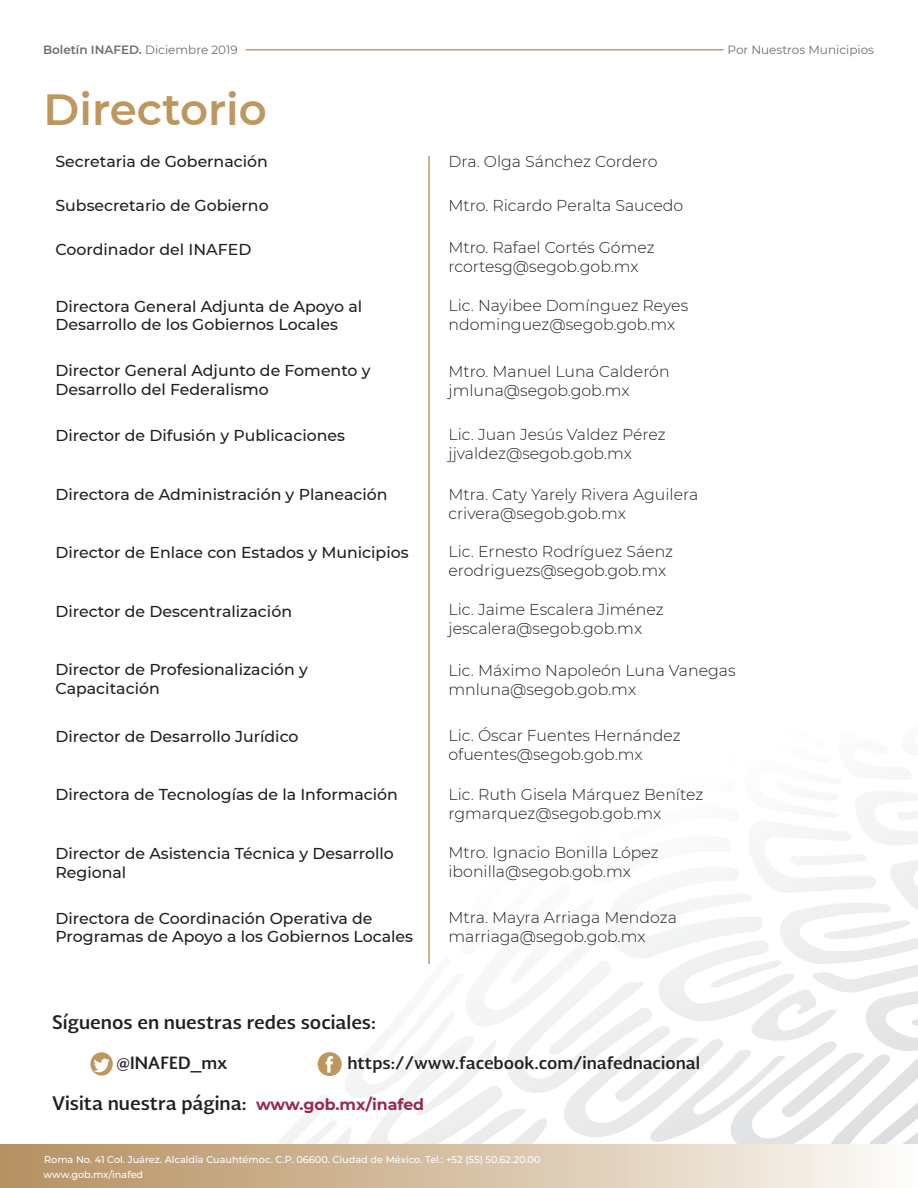
<style>
.page{position:relative;width:918px;height:1188px;background:#fff}
.page>*{position:absolute;margin:0;border:0;box-sizing:border-box;transform-origin:0 0}
.t1{font:600 43.5px "Montserrat";color:#bd975e}
.t2{font:700 18.3px "Soberana Sans";color:#231f20}
.t3{font:700 16.5px "Soberana Sans";color:#231f20}
.t4{font:300 15.75px/18.9px "Montserrat";color:#231f20}
.t5{font:500 15.75px/18.9px "Montserrat";color:#231f20}
.t6{font:600 12px "Montserrat";color:#6d6e71}
.t7{font:12px "Montserrat";color:#6d6e71}
.t8{font:500 9.75px/15.3px "Montserrat";color:#fff}
.s1{font-weight:400}
.s2{font-family:"Montserrat";font-size:15.75px;color:#992850}
</style>
<div class="page">
<svg style="left:758px;top:794px;width:160px;height:90px"></svg>
<div style="left:0;top:1145px;width:918px;height:43px;background:linear-gradient(to right,#b48e5d,#fbf9f4)"></div>
<hr style="left:246px;top:49px;width:478px;height:1px;background:#bd975e">
<hr style="left:428px;top:156px;width:2px;height:808px;background:#bd975e">
<svg style="left:90px;top:1052px;width:23px;height:24px"></svg>
<svg style="left:318px;top:1052px;width:24px;height:24px"></svg>
<p class="t6" style="left:43px;top:41px;width:196px">Boletín INAFED. <span class="s1">Diciembre 2019</span></p>
<p class="t7" style="left:728px;top:42px;width:148px">Por Nuestros Municipios</p>
<h1 class="t1" style="left:44px;top:79px;width:225px">Directorio</h1>
<p class="t5" style="left:56px;top:151px;width:214px">Secretaria de Gobernación</p>
<p class="t5" style="left:56px;top:195px;width:215px">Subsecretario de Gobierno</p>
<p class="t5" style="left:56px;top:239px;width:197px">Coordinador del INAFED</p>
<p class="t5" style="left:56px;top:296px;width:308px">Directora General Adjunta de Apoyo al<br>Desarrollo de los Gobiernos Locales</p>
<p class="t5" style="left:56px;top:361px;width:317px">Director General Adjunto de Fomento y<br>Desarrollo del Federalismo</p>
<p class="t5" style="left:56px;top:426px;width:291px">Director de Difusión y Publicaciones</p>
<p class="t5" style="left:56px;top:484px;width:334px">Directora de Administración y Planeación</p>
<p class="t5" style="left:56px;top:542px;width:355px">Director de Enlace con Estados y Municipios</p>
<p class="t5" style="left:56px;top:601px;width:238px">Director de Descentralización</p>
<p class="t5" style="left:56px;top:659px;width:254px">Director de Profesionalización y<br>Capacitación</p>
<p class="t5" style="left:56px;top:726px;width:245px">Director de Desarrollo Jurídico</p>
<p class="t5" style="left:56px;top:785px;width:344px">Directora de Tecnologías de la Información</p>
<p class="t5" style="left:56px;top:843px;width:340px">Director de Asistencia Técnica y Desarrollo<br>Regional</p>
<p class="t5" style="left:56px;top:908px;width:359px">Directora de Coordinación Operativa de<br>Programas de Apoyo a los Gobiernos Locales</p>
<p class="t4" style="left:448px;top:151px;width:211px">Dra. Olga Sánchez Cordero</p>
<p class="t4" style="left:448px;top:195px;width:236px">Mtro. Ricardo Peralta Saucedo</p>
<p class="t4" style="left:448px;top:238px;width:208px">Mtro. Rafael Cortés Gómez rcortesg@segob.gob.mx</p>
<p class="t4" style="left:448px;top:295px;width:241px">Lic. Nayibee Domínguez Reyes ndominguez@segob.gob.mx</p>
<p class="t4" style="left:448px;top:362px;width:223px">Mtro. Manuel Luna Calderón jmluna@segob.gob.mx</p>
<p class="t4" style="left:448px;top:425px;width:219px">Lic. Juan Jesús Valdez Pérez jjvaldez@segob.gob.mx</p>
<p class="t4" style="left:448px;top:484px;width:251px">Mtra. Caty Yarely Rivera Aguilera crivera@segob.gob.mx</p>
<p class="t4" style="left:448px;top:542px;width:226px">Lic. Ernesto Rodríguez Sáenz erodriguezs@segob.gob.mx</p>
<p class="t4" style="left:448px;top:599px;width:217px">Lic. Jaime Escalera Jiménez jescalera@segob.gob.mx</p>
<p class="t4" style="left:448px;top:661px;width:289px">Lic. Máximo Napoleón Luna Vanegas mnluna@segob.gob.mx</p>
<p class="t4" style="left:448px;top:725px;width:234px">Lic. Óscar Fuentes Hernández ofuentes@segob.gob.mx</p>
<p class="t4" style="left:448px;top:785px;width:256px">Lic. Ruth Gisela Márquez Benítez rgmarquez@segob.gob.mx</p>
<p class="t4" style="left:448px;top:842px;width:212px">Mtro. Ignacio Bonilla López ibonilla@segob.gob.mx</p>
<p class="t4" style="left:448px;top:907px;width:230px">Mtra. Mayra Arriaga Mendoza marriaga@segob.gob.mx</p>
<p class="t2" style="left:52px;top:1010px;width:325px">Síguenos en nuestras redes sociales:</p>
<p class="t3" style="left:116px;top:1051px;width:112px">@INAFED_mx</p>
<p class="t3" style="left:347px;top:1051px;width:354px">https://www.facebook.com/inafednacional</p>
<p class="t2" style="left:52px;top:1091px;width:374px">Visita nuestra página: <span class="s2">www.gob.mx/inafed</span></p>
<p class="t8" style="left:44px;top:1151px;width:498px">Roma No. 41 Col. Juárez. Alcaldía Cuauhtémoc. C.P. 06600. Ciudad de México. Tel.: +52 (55) 50.62.20.00 www.gob.mx/inafed</p>
</div>
